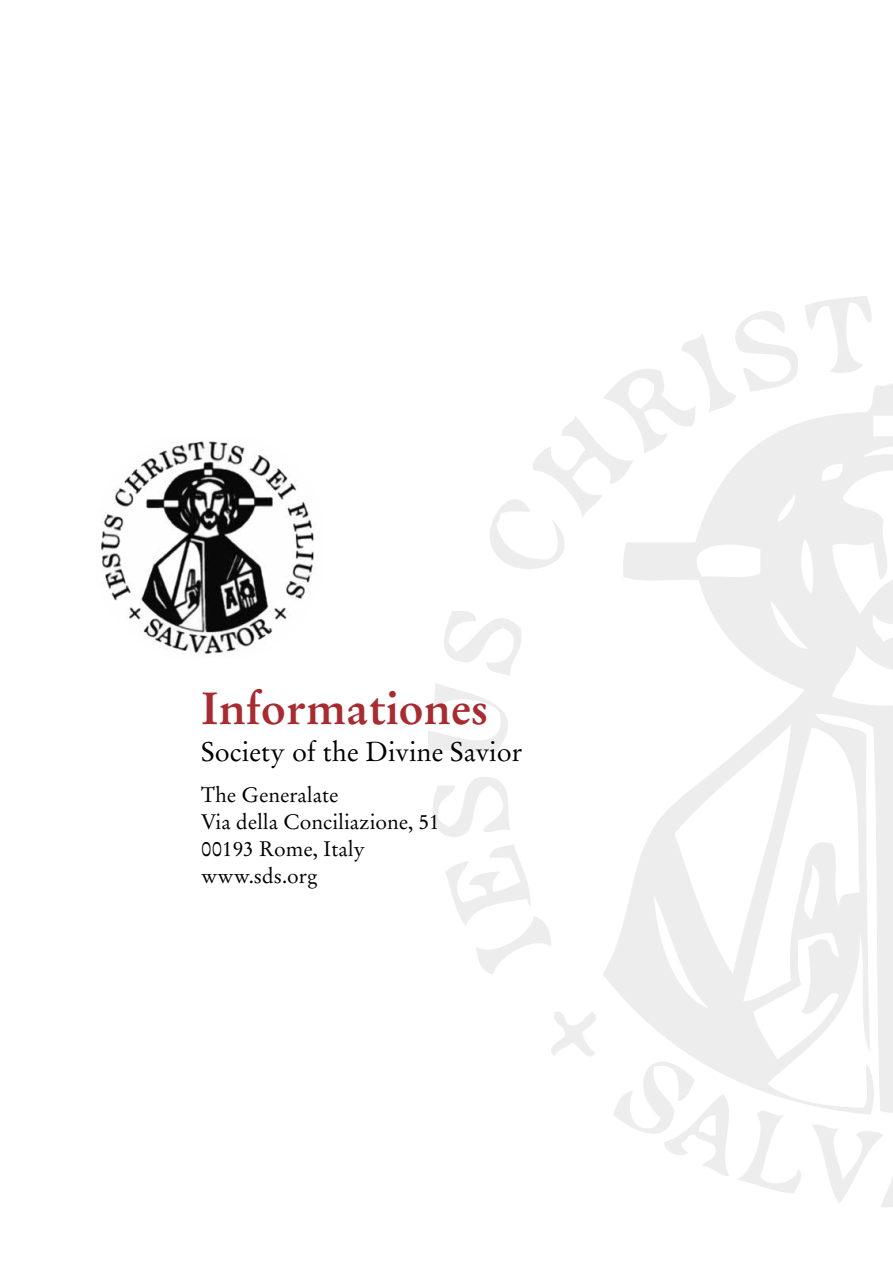
<style>
.page{position:relative;width:893px;height:1263px;background:#fff}
.page>*{position:absolute;margin:0;border:0;box-sizing:border-box;transform-origin:0 0}
.t1{font:700 45px "Stempel Garamond LT Std";color:#a72c31}
.t2{font:27px "Stempel Garamond LT Std";color:#000}
.t3{font:21px/27px "Stempel Garamond LT Std";color:#000}
</style>
<div class="page">
<svg style="left:603px;top:383px;width:290px;height:650px"></svg>
<svg style="left:444px;top:296px;width:430px;height:380px"></svg>
<svg style="left:428px;top:683px;width:82px;height:154px"></svg>
<svg style="left:445px;top:844px;width:106px;height:130px"></svg>
<svg style="left:551px;top:1009px;width:53px;height:47px"></svg>
<svg style="left:613px;top:1033px;width:280px;height:174px"></svg>
<img style="left:101px;top:441px;width:213px;height:213px">
<h1 class="t1" style="left:201px;top:680px;width:289px">Informationes</h1>
<p class="t2" style="left:201px;top:736px;width:323px">Society of the Divine Savior</p>
<p class="t3" style="left:201px;top:781px;width:240px">The Generalate<br>Via della Conciliazione, 51<br>00193 Rome, Italy www.sds.org</p>
</div>
